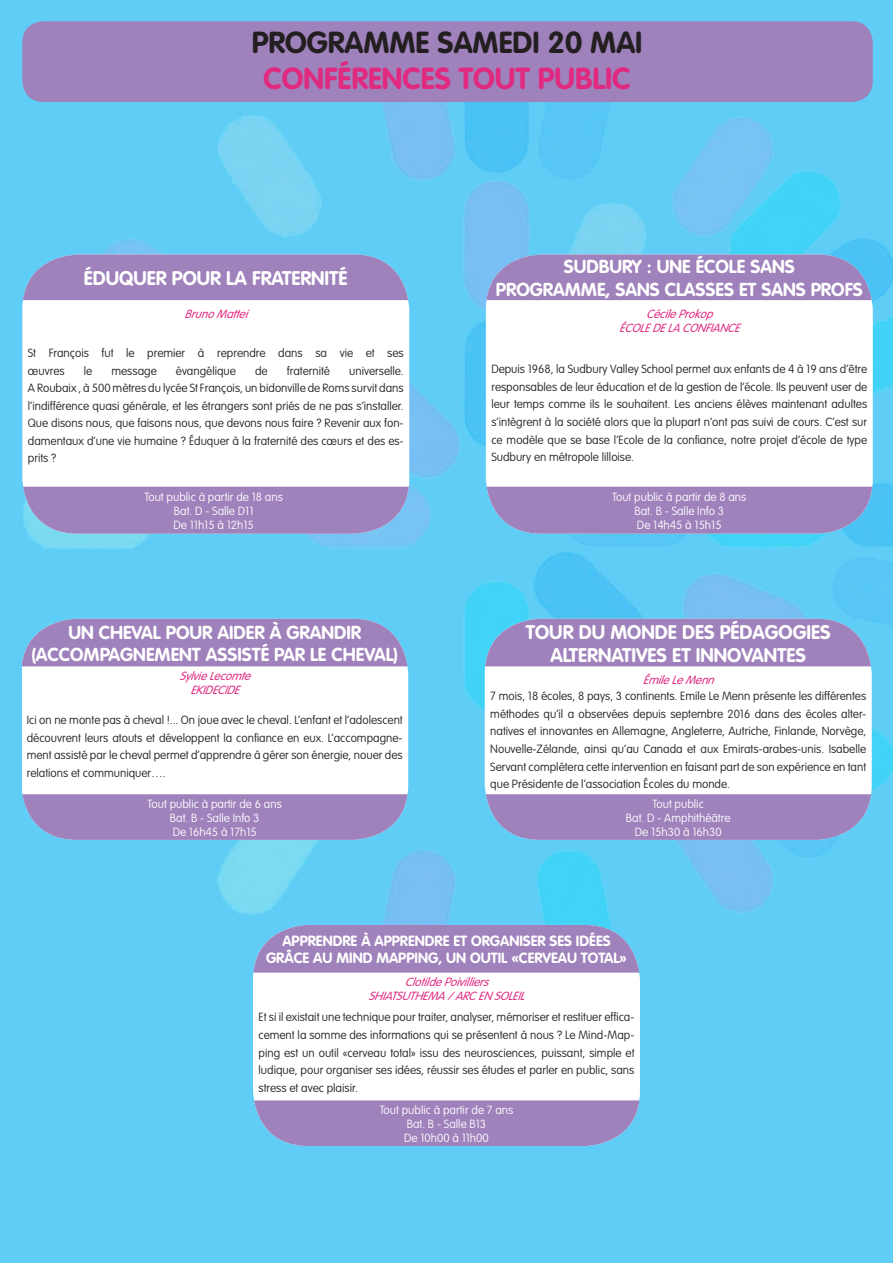
<style>
.page{position:relative;width:893px;height:1263px;background:#fff}
.page>*{position:absolute;margin:0;border:0;box-sizing:border-box;transform-origin:0 0}
.t1{font:700 30px "VAG Rounded Std";color:#e12980}
.t2{font:700 30px "VAG Rounded Std";color:#231f20}
.TITRE_FICHE_-_blanc{font:700 19.5px "VAG Rounded Std";color:#fff}
.TITRE_FICHE_-_blanc-2{font:700 18.6px "VAG Rounded Std";color:#fff}
.TITRE_FICHE_-_blanc-3{font:700 14.7px "VAG Rounded Std";color:#fff}
.texte_fiche{font:100 11.7px/17.5px "VAG Rounded Std";color:#231f20;text-align:justify}
.Lieu_-_blanc{font:100 11.7px "VAG Rounded Std";color:#fff}
.Intervenant_-_Stuctu{font:italic 300 11.7px "VAG Rounded Std";color:#e12980}
</style>
<div class="page">
<div style="left:22px;top:0;width:871px;height:1263px;background:#5fcdf5"></div>
<img style="left:21px;top:0;width:872px;height:1043px">
<div style="left:22px;top:21px;width:851px;height:81px;background:#9f81bb;border-radius:21px"></div>
<svg style="left:485px;top:619px;width:386px;height:221px;background:#d4cce4"></svg>
<svg style="left:253px;top:925px;width:386px;height:221px;background:#d4cce3"></svg>
<svg style="left:22px;top:619px;width:386px;height:221px;background:#d4cce3"></svg>
<svg style="left:486px;top:254px;width:386px;height:280px;background:#ddd6e9"></svg>
<svg style="left:23px;top:254px;width:386px;height:280px;background:#ddd6e9"></svg>
<div style="left:0;top:0;width:21px;height:1263px;background:#5fcdf5"></div>
<p class="t2" style="left:252px;top:25px;width:392px">PROGRAMME SAMEDI 20 MAI</p>
<p class="t1" style="left:264px;top:61px;width:369px">CONFÉRENCES TOUT PUBLIC</p>
<p class="TITRE_FICHE_-_blanc" style="left:84px;top:266px;width:265px">ÉDUQUER POUR LA FRATERNITÉ</p>
<p class="TITRE_FICHE_-_blanc-2" style="left:564px;top:256px;width:232px">SUDBURY : UNE ÉCOLE SANS</p>
<p class="TITRE_FICHE_-_blanc-2" style="left:496px;top:278px;width:369px">PROGRAMME, SANS CLASSES ET SANS PROFS</p>
<p class="Intervenant_-_Stuctu" style="left:184px;top:307px;width:69px">BrunoMattei</p>
<p class="Intervenant_-_Stuctu" style="left:646px;top:308px;width:73px">CécileProkop</p>
<p class="Intervenant_-_Stuctu" style="left:619px;top:322px;width:127px">ÉCOLEDELACONFIANCE</p>
<p class="texte_fiche" style="left:28px;top:344px;width:377px">St François fut le premier à reprendre dans sa vie et ses œuvres</p>
<p class="texte_fiche" style="left:28px;top:362px;width:377px;text-indent:321px">universelle.<br>A Roubaix , à 500 mètres du lycée St François, un bidonville de Roms survit dans l’indifférence quasi générale, et les étrangers sont priés de ne pas s’installer.<br>Que disons nous, que faisons nous, que devons nous faire ? Revenir aux fon&shy;damentaux d’une vie humaine ? Éduquer à la fraternité des cœurs et des es&shy;prits ?</p>
<p class="texte_fiche" style="left:84px;top:362px;width:10px">le</p>
<p class="texte_fiche" style="left:111px;top:362px;width:47px">message</p>
<p class="texte_fiche" style="left:176px;top:362px;width:62px">évangélique</p>
<p class="texte_fiche" style="left:255px;top:362px;width:14px">de</p>
<p class="texte_fiche" style="left:287px;top:362px;width:45px">fraternité</p>
<p class="texte_fiche" style="left:491px;top:361px;width:377px">Depuis 1968, la Sudbury Valley School permet aux enfants de 4 à 19 ans d’être responsables de leur éducation et de la gestion de l’école. Ils peuvent user de leur temps comme ils le souhaitent. Les anciens élèves maintenant adultes s’intègrent à la société alors que la plupart n’ont pas suivi de cours. C’est sur ce modèle que se base l’Ecole de la confiance, notre projet d’école de type Sudbury en métropole lilloise.</p>
<p class="Lieu_-_blanc" style="left:145px;top:490px;width:140px">Tout public à partir de 18 ans</p>
<p class="Lieu_-_blanc" style="left:174px;top:505px;width:81px">Bat. D - Salle D11</p>
<p class="Lieu_-_blanc" style="left:174px;top:519px;width:82px">De 11h15 à 12h15</p>
<p class="Lieu_-_blanc" style="left:612px;top:490px;width:136px">Tout public à partir de 8 ans</p>
<p class="Lieu_-_blanc" style="left:634px;top:505px;width:91px">Bat. B - Salle Info 3</p>
<p class="Lieu_-_blanc" style="left:637px;top:519px;width:86px">De 14h45 à 15h15</p>
<p class="TITRE_FICHE_-_blanc-2" style="left:68px;top:621px;width:294px">UN CHEVAL POUR AIDER À GRANDIR</p>
<p class="TITRE_FICHE_-_blanc-2" style="left:31px;top:643px;width:368px">(ACCOMPAGNEMENT ASSISTÉ PAR LE CHEVAL)</p>
<p class="TITRE_FICHE_-_blanc" style="left:526px;top:620px;width:306px">TOUR DU MONDE DES PÉDAGOGIES</p>
<p class="TITRE_FICHE_-_blanc" style="left:550px;top:644px;width:257px">ALTERNATIVES ET INNOVANTES</p>
<p class="Intervenant_-_Stuctu" style="left:179px;top:669px;width:77px">SylvieLecomte</p>
<p class="Intervenant_-_Stuctu" style="left:190px;top:683px;width:55px">EKIDECIDE</p>
<p class="texte_fiche" style="left:27px;top:711px;width:377px">Ici on ne monte pas à cheval !... On joue avec le cheval. L’enfant et l’adolescent découvrent leurs atouts et développent la confiance en eux. L’accompagne&shy;ment assisté par le cheval permet d’apprendre à gérer son énergie, nouer des relations et communiquer….</p>
<p class="Intervenant_-_Stuctu" style="left:643px;top:673px;width:77px">ÉmileLeMenn</p>
<p class="texte_fiche" style="left:490px;top:688px;width:377px">7 mois, 18 écoles, 8 pays, 3 continents. Emile Le Menn présente les différentes méthodes qu’il a observées depuis septembre 2016 dans des écoles alter&shy;natives et innovantes en Allemagne, Angleterre, Autriche, Finlande, Norvège, Nouvelle-Zélande, ainsi qu’au Canada et aux Emirats-arabes-unis. Isabelle Servant complétera cette intervention en faisant part de son expérience en tant que Présidente de l’association Écoles du monde.</p>
<p class="Lieu_-_blanc" style="left:148px;top:797px;width:136px">Tout public à partir de 6 ans</p>
<p class="Lieu_-_blanc" style="left:170px;top:811px;width:91px">Bat. B - Salle Info 3</p>
<p class="Lieu_-_blanc" style="left:173px;top:825px;width:85px">De 16h45 à 17h15</p>
<p class="Lieu_-_blanc" style="left:653px;top:797px;width:53px">Tout public</p>
<p class="Lieu_-_blanc" style="left:626px;top:811px;width:106px">Bat. D - Amphithéâtre</p>
<p class="Lieu_-_blanc" style="left:635px;top:825px;width:88px">De 15h30 à 16h30</p>
<p class="TITRE_FICHE_-_blanc-3" style="left:282px;top:932px;width:330px">APPRENDRE À APPRENDRE ET ORGANISER SES IDÉES</p>
<p class="TITRE_FICHE_-_blanc-3" style="left:266px;top:949px;width:362px">GRÂCE AU MIND MAPPING, UN OUTIL «CERVEAU TOTAL»</p>
<p class="Intervenant_-_Stuctu" style="left:405px;top:975px;width:90px">ClotildePoivilliers</p>
<p class="Intervenant_-_Stuctu" style="left:369px;top:989px;width:163px">SHIATSUTHEMA/ARCENSOLEIL</p>
<p class="texte_fiche" style="left:259px;top:1009px;width:377px">Et si il existait une technique pour traiter, analyser, mémoriser et restituer effica&shy;cement la somme des informations qui se présentent à nous ? Le Mind-Map&shy;ping est un outil «cerveau total» issu des neurosciences, puissant, simple et ludique, pour organiser ses idées, réussir ses études et parler en public, sans stress et avec plaisir.</p>
<p class="Lieu_-_blanc" style="left:380px;top:1103px;width:135px">Tout public à partir de 7 ans</p>
<p class="Lieu_-_blanc" style="left:407px;top:1118px;width:81px">Bat. B - Salle B13</p>
<p class="Lieu_-_blanc" style="left:404px;top:1132px;width:86px">De 10h00 à 11h00</p>
</div>
